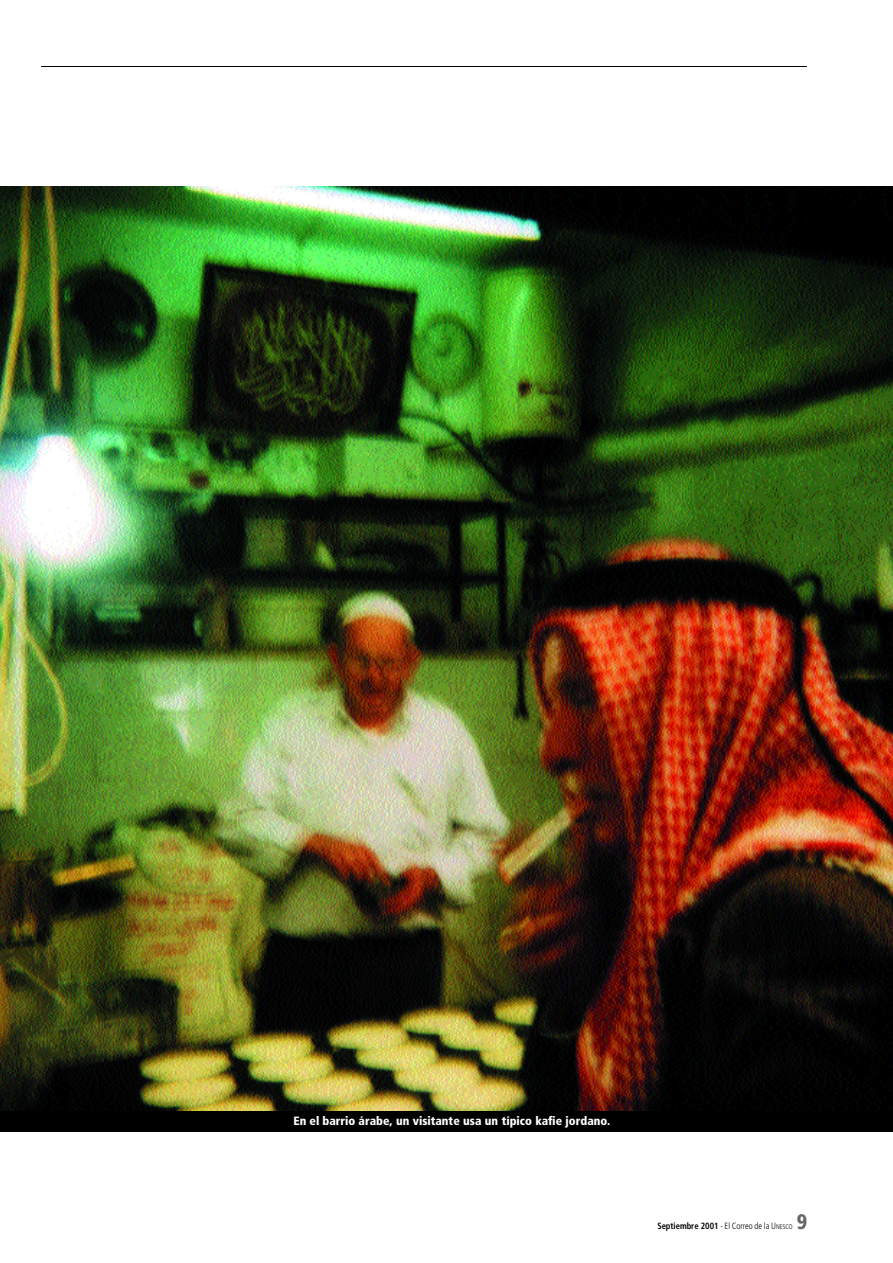
<style>
.page{position:relative;width:893px;height:1263px;background:#fff}
.page>*{position:absolute;margin:0;border:0;box-sizing:border-box;transform-origin:0 0}
.t1{font:900 condensed 21px "Frutiger";color:#666;scale:.95 1}
.t2{font:900 condensed 12px "Frutiger";color:#fff}
.t3{font:700 condensed 9px "Frutiger";color:#000;scale:.95 1}
.s1{font-weight:300}
.s2{font-weight:300;font-size:6.75px}
</style>
<div class="page">
<img style="left:0;top:186px;width:892px;height:926px">
<div style="left:0;top:1112px;width:892px;height:20px;background:#000"></div>
<hr style="left:41px;top:66px;width:765px;height:1px;background:#000">
<p class="t2" style="left:293px;top:1116px;width:318px">En el barrio árabe, un visitante usa un típico kafie jordano.</p>
<p class="t3" style="left:657px;top:1222px;width:144px">Septiembre 2001 <span class="s1">- El Correo de la U</span><span class="s2">NESCO</span></p>
<h1 class="t1" style="left:796px;top:1213px;width:12px">9</h1>
</div>
